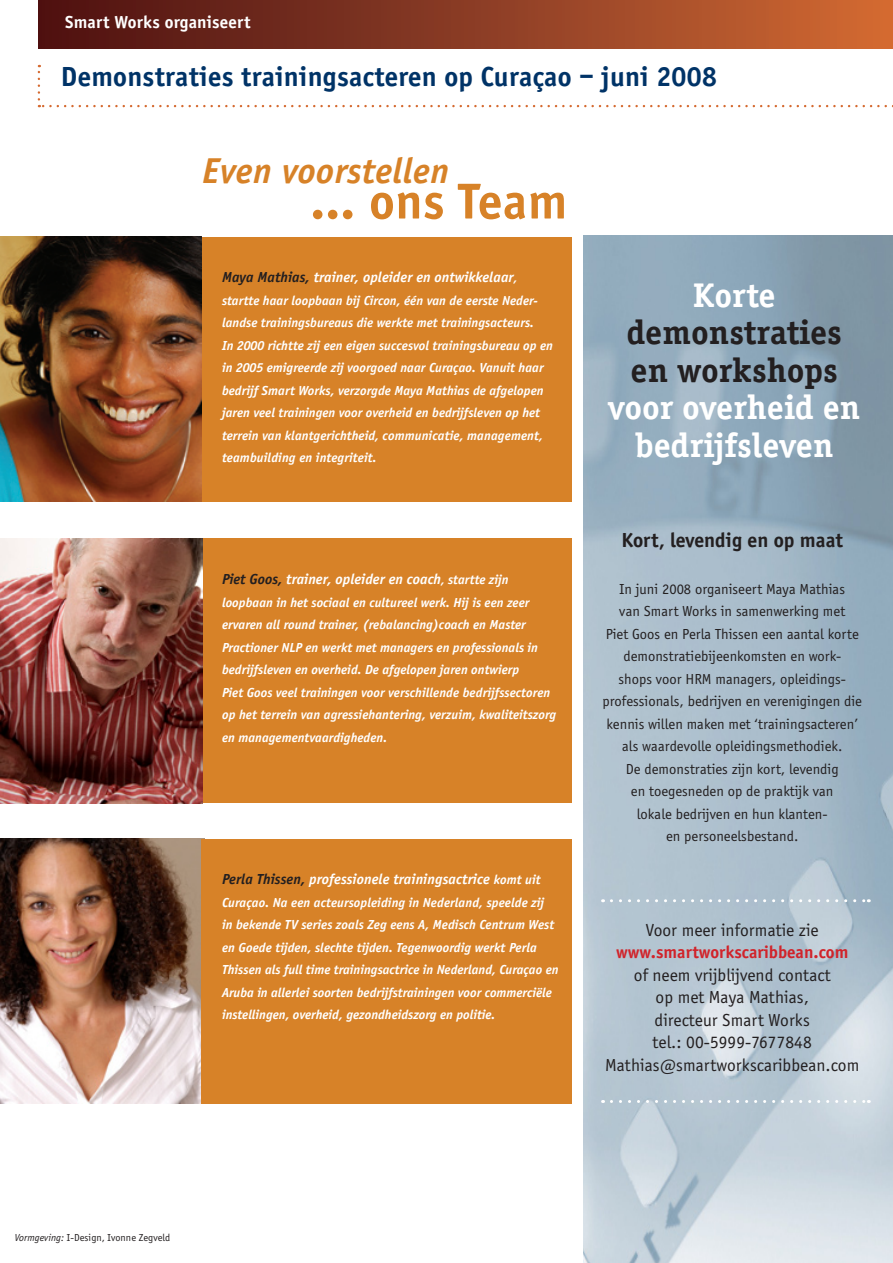
<style>
.page{position:relative;width:893px;height:1263px;background:#fff}
.page>*{position:absolute;margin:0;border:0;box-sizing:border-box;transform-origin:0 0}
.t1{font:700 52.05px "Officina Sans";letter-spacing:.01em;color:#d78228}
.t2{font:italic 700 37.05px "Officina Sans";letter-spacing:.01em;color:#d78228}
.t3{font:700 35.25px/37.5px "Officina Serif";letter-spacing:.01em;color:#fff;text-align:center}
.t4{font:700 35.25px/37.5px "Officina Serif";letter-spacing:.01em;color:#231f20}
.t5{font:700 28.5px "Officina Sans";letter-spacing:.01em;color:#003367}
.t6{font:700 21px "Officina Sans";color:#231f20}
.t7{font:18px/22.5px "Officina Sans";color:#231f20;text-align:center}
.t8{font:700 18px "Officina Sans";color:#d1232a}
.t9{font:700 18px "Officina Sans";letter-spacing:.01em;color:#fff}
.t10{font:15px/22.5px "Officina Sans";color:#231f20;text-align:center}
.t11{font:italic 700 15px "Officina Sans";letter-spacing:.005em;color:#fff}
.t12{font:italic 700 13.5px/22.5px "Officina Sans";color:#fff}
.t13{font:10.5px "Officina Sans";letter-spacing:.005em;color:#231f20}
.s1{color:#231f20}
.s2{font-size:12.75px}
.s3{font-size:13.5px}
.s4{font-style:italic}
</style>
<div class="page">
<img style="left:584px;top:235px;width:309px;height:1028px">
<svg style="left:611px;top:899px;width:258px;height:3px"></svg>
<svg style="left:611px;top:1100px;width:258px;height:3px"></svg>
<img style="left:0;top:838px;width:205px;height:265px">
<div style="left:202px;top:237px;width:370px;height:264px;background:#d78228"></div>
<img style="left:0;top:237px;width:202px;height:264px">
<div style="left:202px;top:538px;width:370px;height:265px;background:#d78228"></div>
<div style="left:202px;top:839px;width:370px;height:264px;background:#d78228"></div>
<img style="left:0;top:539px;width:202px;height:264px">
<div style="left:38px;top:0;width:855px;height:48px;background:linear-gradient(to right,#491012,#d06934)"></div>
<svg style="left:39px;top:105px;width:847px;height:2px"></svg>
<svg style="left:38px;top:65px;width:2px;height:34px"></svg>
<h3 class="t9" style="left:65px;top:11px;width:187px">Smart Works organiseert</h3>
<h3 class="t5" style="left:61px;top:60px;width:657px">Demonstraties trainingsacteren op Curaçao – juni 2008</h3>
<h2 class="t2" style="left:202px;top:149px;width:248px">Even voorstellen</h2>
<h1 class="t1" style="left:310px;top:170px;width:258px">… ons Team</h1>
<p class="t11" style="left:222px;top:268px;width:297px"><span class="s1">Maya Mathias,</span> trainer, opleider en ontwikkelaar<span class="s2">,</span></p>
<p class="t12" style="left:222px;top:289px;width:333px">startte haar loopbaan bij Circon, één van de eerste Neder&shy;landse trainingsbureaus die werkte met trainingsacteurs.<br>In 2000 richtte zij een eigen succesvol trainingsbureau op en in 2005 emigreerde zij voorgoed naar Curaçao. Vanuit haar bedrijf Smart Works, verzorgde Maya Mathias de afgelopen jaren veel trainingen voor overheid en bedrijfsleven op het terrein van klantgerichtheid, communicatie, management, teambuilding en integriteit.</p>
<p class="t11" style="left:222px;top:570px;width:288px"><span class="s1">Piet Goos,</span> trainer, opleider en coach<span class="s2">,</span> <span class="s3">startte zijn</span></p>
<p class="t12" style="left:222px;top:591px;width:336px">loopbaan in het sociaal en cultureel werk. Hij is een zeer ervaren all round trainer, (rebalancing)coach en Master Practioner NLP en werkt met managers en professionals in bedrijfsleven en overheid. De afgelopen jaren ontwierp<br>Piet Goos veel trainingen voor verschillende bedrijfssectoren op het terrein van agressiehantering, verzuim, kwaliteitszorg en managementvaardigheden.</p>
<p class="t11" style="left:222px;top:870px;width:320px"><span class="s1">Perla Thissen,</span> professionele trainingsactrice <span class="s3">komt uit</span></p>
<p class="t12" style="left:222px;top:891px;width:338px">Curaçao. Na een acteursopleiding in Nederland, speelde zij<br>in bekende TV series zoals Zeg eens A, Medisch Centrum West en Goede tijden, slechte tijden. Tegenwoordig werkt Perla Thissen als full time trainingsactrice in Nederland, Curaçao en Aruba in allerlei soorten bedrijfstrainingen voor commerciële instellingen, overheid, gezondheidszorg en politie.</p>
<h3 class="t3" style="left:693px;top:276px;width:84px">Korte</h3>
<h3 class="t4" style="left:627px;top:314px;width:216px">demonstraties en workshops</h3>
<h3 class="t3" style="left:608px;top:389px;width:253px">voor overheid en bedrijfsleven</h3>
<h3 class="t6" style="left:621px;top:528px;width:223px">Kort, levendig en op maat</h3>
<p class="t10" style="left:602px;top:578px;width:261px">In juni 2008 organiseert Maya Mathias<br>van Smart Works in samenwerking met<br>Piet Goos en Perla Thissen een aantal korte demonstratiebijeenkomsten en work-<br>shops voor HRM managers, opleidings&shy;professionals, bedrijven en verenigingen die kennis willen maken met ‘trainingsacteren’ als waardevolle opleidingsmethodiek.<br>De demonstraties zijn kort, levendig<br>en toegesneden op de praktijk van<br>lokale bedrijven en hun klanten-<br>en personeelsbestand.</p>
<h3 class="t7" style="left:646px;top:919px;width:174px">Voor meer informatie zie</h3>
<h3 class="t8" style="left:616px;top:941px;width:234px">www.smartworkscaribbean.com</h3>
<h3 class="t7" style="left:605px;top:964px;width:256px">of neem vrijblijvend contact<br>op met Maya Mathias,<br>directeur Smart Works<br>tel.: 00-5999-7677848<br>Mathias@smartworkscaribbean.com</h3>
<p class="t13" style="left:15px;top:1232px;width:157px"><span class="s4">Vormgeving:</span> I-Design, Ivonne Zegveld</p>
</div>
